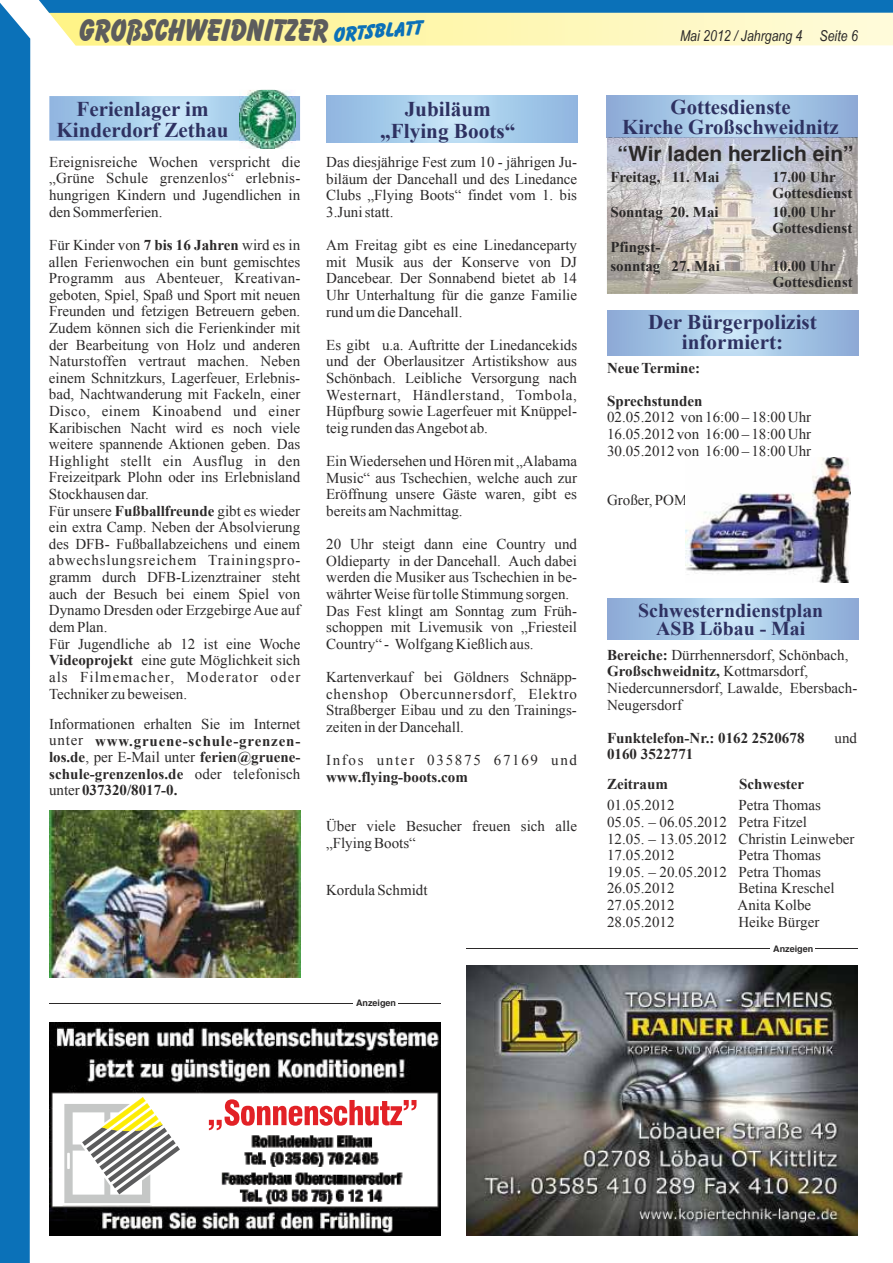
<style>
.page{position:relative;width:893px;height:1263px;background:#fff}
.page>*{position:absolute;margin:0;border:0;box-sizing:border-box;transform-origin:0 0}
.t1{font:32.7px "Balloon";color:#5c5c5d;scale:.91 1}
.t2{font:21.3px "Balloon";color:#0b71b8}
.t3{font:700 21px/20.5px "Times New Roman";color:#2e3161;text-align:center}
.t4{font:700 21px "Switzerland";color:#2b2929}
.t5{font:700 19.65px/18.3px "Times New Roman";color:#2e3161;text-align:center}
.t6{font:15px/16.6px "Times New Roman";color:#2b2929;text-align:justify}
.t7{font:700 15px/16.6px "Times New Roman";color:#2b2929}
.t8{font:700 15px "Times New Roman";letter-spacing:.055em;color:#2b2929}
.t9{font:15px "Times New Roman";letter-spacing:.115em;color:#2b2929}
.t10{font:italic 15px "Arial Narrow";color:#2b2929}
.t11{font:700 9px "Switzerland";color:#2b2929}
.s1{font-weight:700}
</style>
<div class="page">
<div style="left:0;top:3px;width:30px;height:1260px;background:#0b71b8"></div>
<svg style="left:39px;top:0;width:854px;height:46px"></svg>
<img style="left:607px;top:95px;width:251px;height:199px">
<img style="left:607px;top:137px;width:251px;height:1px">
<img style="left:466px;top:965px;width:392px;height:270px">
<img style="left:49px;top:96px;width:251px;height:45px">
<img style="left:241px;top:90px;width:52px;height:59px">
<img style="left:239px;top:96px;width:57px;height:45px">
<hr style="left:466px;top:949px;width:304px;height:1px;background:#2b2929">
<hr style="left:815px;top:949px;width:42px;height:1px;background:#2b2929">
<hr style="left:49px;top:1003px;width:304px;height:1px;background:#2b2929">
<hr style="left:398px;top:1003px;width:42px;height:1px;background:#2b2929">
<img style="left:685px;top:457px;width:165px;height:126px">
<img style="left:50px;top:810px;width:250px;height:168px">
<img style="left:50px;top:1023px;width:391px;height:213px">
<div style="left:192px;top:1096px;width:241px;height:36px;background:#fff"></div>
<svg style="left:209px;top:1099px;width:207px;height:31px"></svg>
<div style="left:56px;top:1094px;width:134px;height:111px;background:#fff"></div>
<svg style="left:64px;top:1097px;width:116px;height:106px"></svg>
<hr style="left:67px;top:1153px;width:3px;height:16px;background:#fff">
<h1 class="t1" style="left:79px;top:12px;width:275px">GROßSCHWEIDNITZer</h1>
<h2 class="t2" style="left:332px;top:23px;width:91px;rotate:-5deg">Ortsblatt</h2>
<p class="t10" style="left:680px;top:25px;width:179px">Mai 2012 / Jahrgang 4 Seite 6</p>
<h3 class="t3" style="left:57px;top:99px;width:174px">Ferienlager im<br>Kinderdorf Zethau</h3>
<p class="t6" style="left:49px;top:153px;width:253px">Ereignisreiche Wochen verspricht die „Grüne Schule grenzenlos“ erlebnis&shy;hungrigen Kindern und Jugendlichen in den Sommerferien.</p>
<p class="t6" style="left:49px;top:236px;width:253px;text-align:left">Für Kinder von <span class="s1">7 bis 16 Jahren</span> wird es in allen Ferienwochen ein bunt gemischtes Programm aus Abenteuer, Kreativan&shy;geboten, Spiel, Spaß und Sport mit neuen Freunden und fetzigen Betreuern geben.<br>Zudem können sich die Ferienkinder mit der Bearbeitung von Holz und anderen Naturstoffen vertraut machen. Neben einem Schnitzkurs, Lagerfeuer, Erlebnis&shy;bad, Nachtwanderung mit Fackeln, einer Disco, einem Kinoabend und einer Karibischen Nacht wird es noch viele weitere spannende Aktionen geben. Das Highlight stellt ein Ausflug in den Freizeitpark Plohn oder ins Erlebnisland Stockhausen dar.<br>Für unsere <span class="s1">Fußballfreunde</span> gibt es wieder ein extra Camp. Neben der Absolvierung des DFB- Fußballabzeichens und einem abwechslungsreichem Trainingspro&shy;gramm durch DFB-Lizenztrainer steht auch der Besuch bei einem Spiel von Dynamo Dresden oder ErzgebirgeAue auf demPlan.<br>Für Jugendliche ab 12 ist eine Woche <span class="s1">Videoprojekt</span> eine gute Möglichkeit sich als Filmemacher, Moderator oder Techniker zu beweisen.</p>
<p class="t6" style="left:49px;top:715px;width:253px;text-align:left">Informationen erhalten Sie im Internet unter<br><span class="s1">los.de</span>, per E-Mail unter <span class="s1">ferien@gruene&shy;schule-grenzenlos.de</span> oder telefonisch unter <span class="s1">037320/8017-0.</span></p>
<p class="t8" style="left:95px;top:730px;width:207px">www.gruene-schule-grenzen-</p>
<h3 class="t3" style="left:380px;top:98px;width:137px;line-height:21.6px">Jubiläum „Flying Boots“</h3>
<p class="t6" style="left:326px;top:153px;width:252px">Das diesjährige Fest zum 10 - jährigen Ju&shy;biläum der Dancehall und des Linedance Clubs „Flying Boots“ findet vom 1. bis 3.Junistatt.</p>
<p class="t6" style="left:326px;top:237px;width:252px">Am Freitag gibt es eine Linedanceparty mit Musik aus der Konserve von DJ Dancebear. Der Sonnabend bietet ab 14<br>Uhr Unterhaltung für die ganze Familie rund umdie Dancehall.</p>
<p class="t6" style="left:326px;top:336px;width:253px">Es gibt u.a. Auftritte der Linedancekids und der Oberlausitzer Artistikshow aus Schönbach. Leibliche Versorgung nach Westernart, Händlerstand, Tombola, Hüpfburg sowie Lagerfeuer mit Knüppel&shy;teig runden dasAngebot ab.</p>
<p class="t6" style="left:326px;top:452px;width:252px">EinWiedersehen und Hören mit „Alabama Music“ aus Tschechien, welche auch zur Eröffnung unsere Gäste waren, gibt es bereits amNachmittag.</p>
<p class="t6" style="left:326px;top:535px;width:252px;text-align:left">20 Uhr steigt dann eine Country und Oldieparty in der Dancehall. Auch dabei werden die Musiker aus Tschechien in be&shy;währterWeise fürtolle Stimmung sorgen.<br>Das Fest klingt am Sonntag zum Früh&shy;schoppen mit Livemusik von „Friesteil Country“ - Wolfgang Kießlich aus.</p>
<p class="t6" style="left:326px;top:668px;width:252px">Kartenverkauf bei Göldners Schnäpp&shy;chenshop Obercunnersdorf, Elektro Straßberger Eibau und zu den Trainings&shy;zeiten in der Dancehall.</p>
<p class="t9" style="left:326px;top:750px;width:252px">Infos unter 035875 67169 und</p>
<p class="t7" style="left:326px;top:768px;width:143px">www.flying-boots.com</p>
<p class="t6" style="left:326px;top:818px;width:252px">Über viele Besucher freuen sich alle „FlyingBoots“</p>
<p class="t6" style="left:326px;top:881px;width:103px">Kordula Schmidt</p>
<p class="t11" style="left:356px;top:997px;width:42px">Anzeigen</p>
<h3 class="t3" style="left:622px;top:96px;width:218px">Gottesdienste<br>Kirche Großschweidnitz</h3>
<p class="t7" style="left:610px;top:168px;width:111px">Freitag, 11. Mai</p>
<p class="t7" style="left:772px;top:168px;width:81px">17.00 Uhr<br>Gottesdienst</p>
<p class="t7" style="left:610px;top:203px;width:110px">Sonntag 20. Mai</p>
<p class="t7" style="left:772px;top:203px;width:81px">10.00 Uhr<br>Gottesdienst</p>
<p class="t7" style="left:610px;top:237px;width:111px;line-height:18.6px">Pfingst-<br>sonntag 27. Mai</p>
<h3 class="t4" style="left:618px;top:140px;width:237px">“Wir laden herzlich ein”</h3>
<p class="t7" style="left:772px;top:257px;width:82px">10.00 Uhr<br>Gottesdienst</p>
<h3 class="t3" style="left:648px;top:311px;width:170px">Der Bürgerpolizist informiert:</h3>
<p class="t7" style="left:607px;top:359px;width:95px">NeueTermine:</p>
<p class="t7" style="left:607px;top:392px;width:97px">Sprechstunden</p>
<p class="t6" style="left:607px;top:409px;width:206px">02.05.2012 von 16:00 – 18:00 Uhr 16.05.2012 von 16:00 – 18:00 Uhr 30.05.2012 von 16:00 – 18:00 Uhr</p>
<p class="t6" style="left:607px;top:492px;width:82px">Großer, POM</p>
<h3 class="t5" style="left:638px;top:601px;width:187px">Schwesterndienstplan<br>ASB Löbau - Mai</h3>
<p class="t6" style="left:607px;top:646px;width:252px;text-align:left"><span class="s1">Bereiche:</span> Dürrhennersdorf, Schönbach,<br><span class="s1">Großschweidnitz,</span> Kottmarsdorf,<br>Niedercunnersdorf, Lawalde, Ebersbach-<br>Neugersdorf</p>
<p class="t7" style="left:607px;top:729px;width:199px">Funktelefon-Nr.: 0162 2520678</p>
<p class="t6" style="left:834px;top:729px;width:24px">und</p>
<p class="t7" style="left:607px;top:739px;width:88px;line-height:29.4px">0160 3522771<br>Zeitraum</p>
<p class="t7" style="left:739px;top:775px;width:66px">Schwester</p>
<p class="t6" style="left:607px;top:797px;width:249px;text-align:left;text-indent:131px">Petra Thomas<br>05.05. – 06.05.2012 Petra Fitzel<br>12.05. – 13.05.2012 Christin Leinweber<br>17.05.2012</p>
<p class="t6" style="left:607px;top:797px;width:69px">01.05.2012</p>
<p class="t6" style="left:607px;top:847px;width:215px;text-indent:131px">Petra Thomas 19.05. – 20.05.2012 Petra Thomas 26.05.2012</p>
<p class="t6" style="left:738px;top:880px;width:98px">Betina Kreschel</p>
<p class="t6" style="left:607px;top:896px;width:69px">27.05.2012</p>
<p class="t6" style="left:737px;top:896px;width:75px">Anita Kolbe</p>
<p class="t6" style="left:607px;top:913px;width:69px">28.05.2012</p>
<p class="t6" style="left:738px;top:913px;width:82px">Heike Bürger</p>
<p class="t11" style="left:773px;top:943px;width:42px">Anzeigen</p>
</div>
